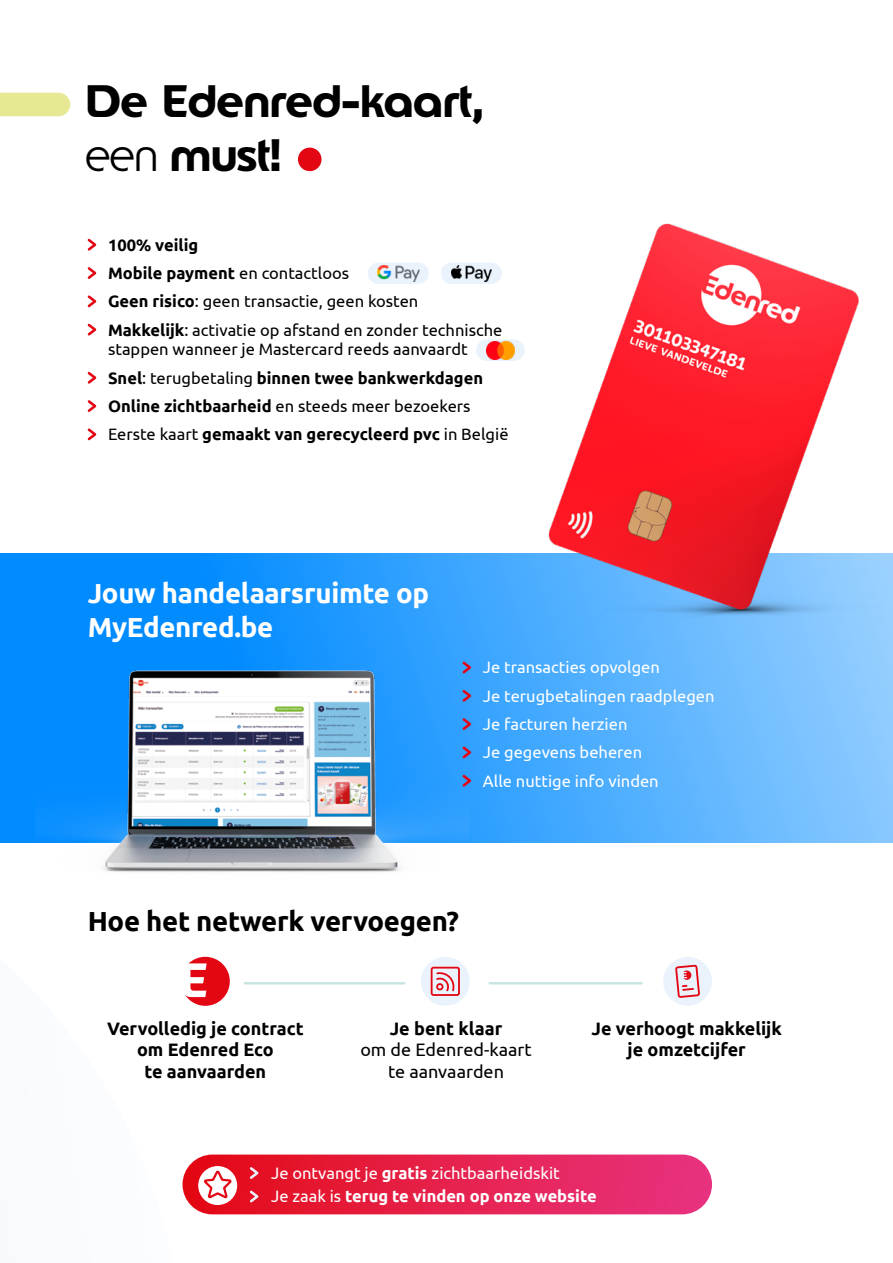
<style>
.page{position:relative;width:893px;height:1263px;background:#fff}
.page>*{position:absolute;margin:0;border:0;box-sizing:border-box;transform-origin:0 0}
.t1{font:700 45px/54px "Edenred";letter-spacing:-.01em;color:#000}
.t2{font:700 27.6px/33px "Ubuntu";letter-spacing:-.01em;color:#fff}
.t3{font:700 27.6px "Ubuntu";letter-spacing:-.01em;color:#000}
.t4{font:700 18px/21.6px "Ubuntu";color:#000;text-align:center}
.t5{font:18px/21.6px "Ubuntu";color:#000;text-align:center}
.t6{font:16.5px/28.3px "Ubuntu";color:#000}
.t7{font:16.5px/28.3px "Ubuntu";color:#fff}
.s1{font-weight:300}
.s2{font-weight:700}
</style>
<div class="page">
<svg style="left:1px;top:92px;width:70px;height:25px;background:#e8ea9e"></svg>
<img style="left:0;top:0;width:1px;height:184px">
<div style="left:0;top:554px;width:893px;height:289px;background:linear-gradient(to right,#0080ff,#86c7ff)"></div>
<svg style="left:87px;top:238px;width:10px;height:13px"></svg>
<svg style="left:87px;top:267px;width:10px;height:12px"></svg>
<svg style="left:87px;top:295px;width:10px;height:13px"></svg>
<svg style="left:87px;top:323px;width:10px;height:13px"></svg>
<svg style="left:87px;top:371px;width:10px;height:13px"></svg>
<svg style="left:87px;top:400px;width:10px;height:12px"></svg>
<svg style="left:87px;top:428px;width:10px;height:13px"></svg>
<hr style="left:245px;top:982px;width:159px;height:2px;background:#c6e4e2">
<hr style="left:490px;top:982px;width:152px;height:2px;background:#c6e4e2">
<div style="left:421px;top:957px;width:49px;height:49px;background:#eaf3fc;border-radius:50%"></div>
<div style="left:663px;top:957px;width:49px;height:49px;background:#eaf3fc;border-radius:50%"></div>
<svg style="left:675px;top:965px;width:25px;height:33px"></svg>
<svg style="left:468px;top:659px;width:6px;height:17px"></svg>
<svg style="left:468px;top:687px;width:6px;height:17px"></svg>
<svg style="left:468px;top:716px;width:6px;height:16px"></svg>
<svg style="left:468px;top:744px;width:6px;height:17px"></svg>
<svg style="left:468px;top:772px;width:6px;height:17px"></svg>
<svg style="left:185px;top:957px;width:45px;height:49px"></svg>
<svg style="left:430px;top:966px;width:30px;height:30px"></svg>
<img style="left:36px;top:613px;width:432px;height:259px">
<img style="left:489px;top:223px;width:404px;height:422px">
<div style="left:368px;top:263px;width:61px;height:21px;background:#eaf3fc;border-radius:11px"></div>
<img style="left:377px;top:265px;width:42px;height:17px">
<div style="left:441px;top:263px;width:61px;height:21px;background:#eaf3fc;border-radius:11px"></div>
<img style="left:451px;top:265px;width:40px;height:16px">
<div style="left:476px;top:339px;width:49px;height:22px;background:#eaf3fc;border-radius:11px"></div>
<img style="left:486px;top:341px;width:29px;height:18px">
<div style="left:298px;top:148px;width:24px;height:23px;background:#e30613;border-radius:50%"></div>
<div style="left:182px;top:1154px;width:530px;height:60px;background:linear-gradient(to right,#e40c15,#e83481);border-radius:30px"></div>
<svg style="left:247px;top:1165px;width:14px;height:16px"></svg>
<svg style="left:247px;top:1188px;width:14px;height:17px"></svg>
<div style="left:198px;top:1166px;width:39px;height:39px;background:#fff;border-radius:50%"></div>
<svg style="left:202px;top:1169px;width:31px;height:43px"></svg>
<h1 class="t1" style="left:85px;top:74px;width:400px">De Edenred-kaart, <span class="s1">een</span> must!</h1>
<p class="t6" style="left:108px;top:230px;width:396px"><span class="s2">100% veilig<br>Mobile payment</span> en contactloos<br><span class="s2">Geen risico</span>: geen transactie, geen kosten <span class="s2">Makkelijk</span>: activatie op afstand en zonder technische</p>
<p class="t6" style="left:108px;top:335px;width:402px">stappen wanneer je Mastercard reeds aanvaardt <span class="s2">Snel</span>: terugbetaling <span class="s2">binnen twee bankwerkdagen Online zichtbaarheid</span> en steeds meer bezoekers Eerste kaart <span class="s2">gemaakt van gerecycleerd pvc</span> in België</p>
<h2 class="t2" style="left:88px;top:577px;width:343px">Jouw handelaarsruimte op<br>MyEdenred.be</h2>
<p class="t7" style="left:483px;top:653px;width:233px">Je transacties opvolgen<br>Je terugbetalingen raadplegen<br>Je facturen herzien<br>Je gegevens beheren<br>Alle nuttige info vinden</p>
<h2 class="t3" style="left:88px;top:905px;width:373px">Hoe het netwerk vervoegen?</h2>
<p class="t4" style="left:107px;top:1017px;width:198px">Vervolledig je contract om Edenred Eco<br>te aanvaarden</p>
<p class="t4" style="left:390px;top:1017px;width:114px">Je bent klaar</p>
<p class="t5" style="left:360px;top:1038px;width:173px">om de Edenred-kaart te aanvaarden</p>
<p class="t4" style="left:592px;top:1017px;width:192px">Je verhoogt makkelijk je omzetcijfer</p>
<p class="t7" style="left:271px;top:1161px;width:327px;line-height:23.5px">Je ontvangt je <span class="s2">gratis</span> zichtbaarheidskit<br>Je zaak is <span class="s2">terug te vinden op onze website</span></p>
</div>
